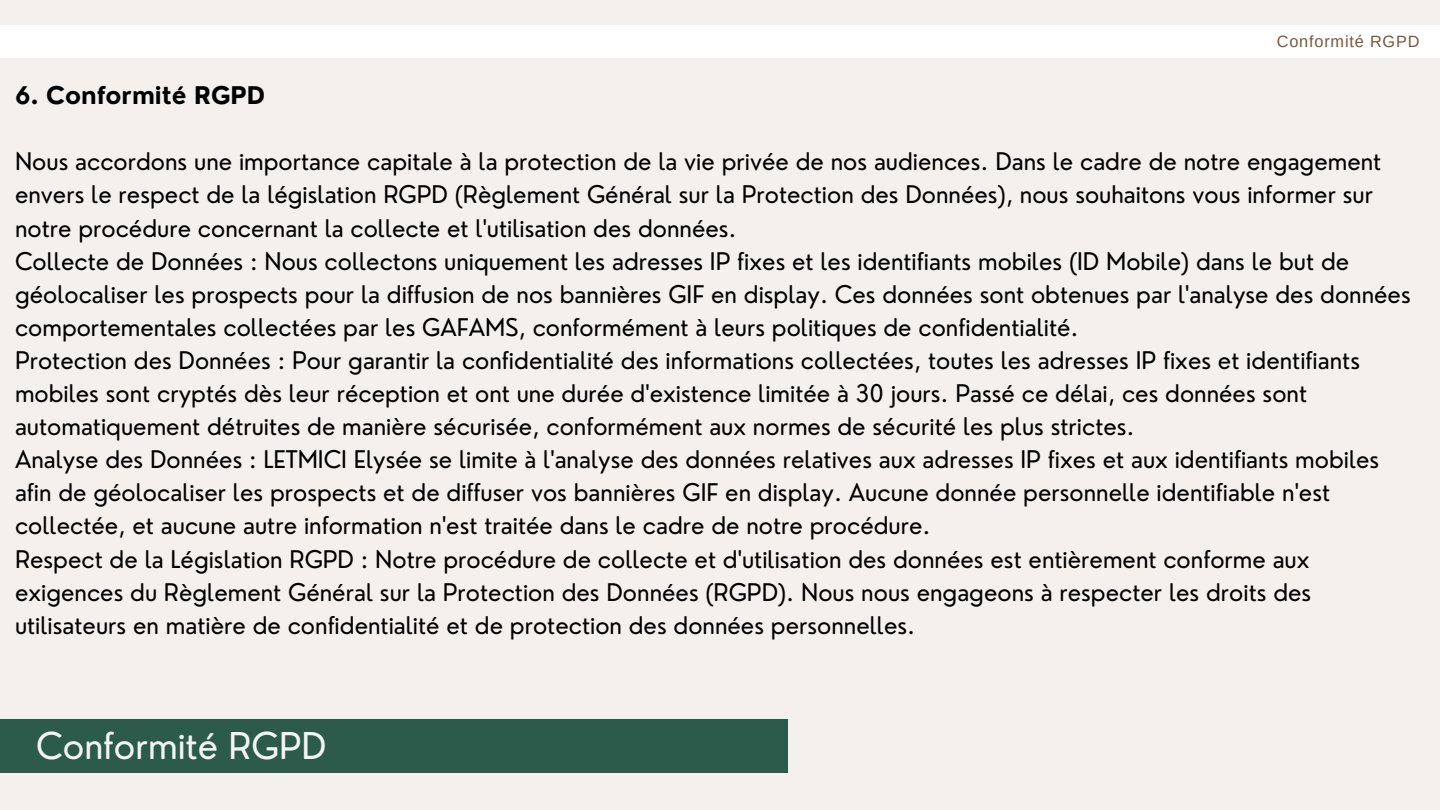
<style>
.page{position:relative;width:1440px;height:810px;background:#f4f0ed}
.page>*{position:absolute;margin:0;border:0;box-sizing:border-box;transform-origin:0 0}
.t1{font:36px "Nourd";color:#f4f4f4}
.t2{font:23.7px/33.1px "Nourd";color:#000}
.t3{font:700 23.7px "Nourd";color:#000}
.t4{font:16.3px "Arimo";letter-spacing:.05em;color:#77583d}
</style>
<div class="page">
<div style="left:0;top:25px;width:1440px;height:33px;background:#fff"></div>
<div style="left:0;top:720px;width:787px;height:53px;background:#2c5b4c"></div>
<h2 class="t3" style="left:15px;top:81px;width:252px">6. Conformité RGPD</h2>
<h1 class="t4" style="left:1277px;top:32px;width:144px">Conformité RGPD</h1>
<h3 class="t2" style="left:15px;top:145px;width:1397px">Nous accordons une importance capitale à la protection de la vie privée de nos audiences. Dans le cadre de notre engagement envers le respect de la législation RGPD (Règlement Général sur la Protection des Données), nous souhaitons vous informer sur notre procédure concernant la collecte et l'utilisation des données.<br>Collecte de Données : Nous collectons uniquement les adresses IP fixes et les identifiants mobiles (ID Mobile) dans le but de géolocaliser les prospects pour la diffusion de nos bannières GIF en display. Ces données sont obtenues par l'analyse des données comportementales collectées par les GAFAMS, conformément à leurs politiques de confidentialité.<br>Protection des Données : Pour garantir la confidentialité des informations collectées, toutes les adresses IP fixes et identifiants mobiles sont cryptés dès leur réception et ont une durée d'existence limitée à 30 jours. Passé ce délai, ces données sont automatiquement détruites de manière sécurisée, conformément aux normes de sécurité les plus strictes.<br>Analyse des Données : LETMICI Elysée se limite à l'analyse des données relatives aux adresses IP fixes et aux identifiants mobiles afin de géolocaliser les prospects et de diffuser vos bannières GIF en display. Aucune donnée personnelle identifiable n'est collectée, et aucune autre information n'est traitée dans le cadre de notre procédure.<br>Respect de la Législation RGPD : Notre procédure de collecte et d'utilisation des données est entièrement conforme aux exigences du Règlement Général sur la Protection des Données (RGPD). Nous nous engageons à respecter les droits des utilisateurs en matière de confidentialité et de protection des données personnelles.</h3>
<p class="t1" style="left:36px;top:723px;width:292px">Conformité RGPD</p>
</div>
